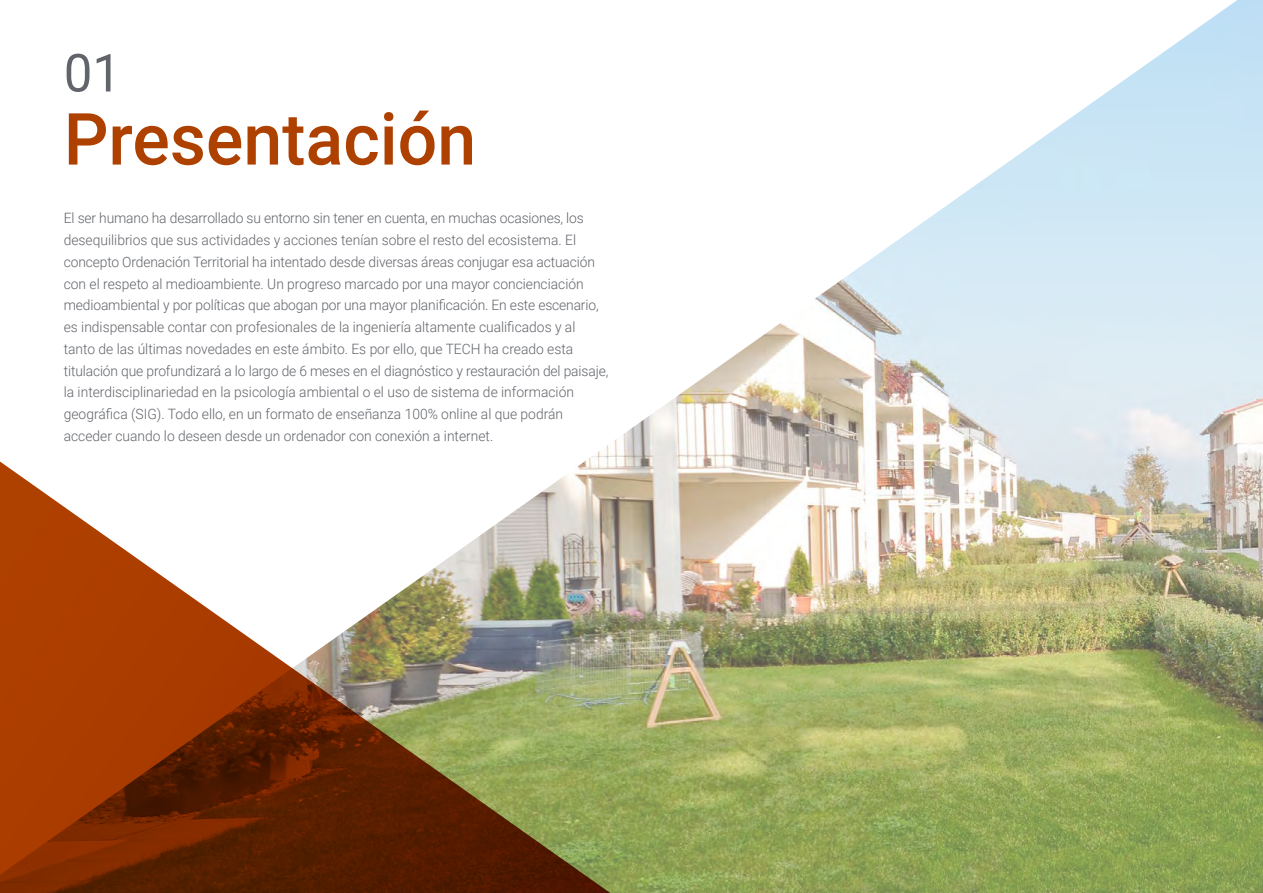
<style>
.page{position:relative;width:1263px;height:893px;background:#fff}
.page>*{position:absolute;margin:0;border:0;box-sizing:border-box;transform-origin:0 0}
.t1{font:500 72px "Roboto";color:#ae4000}
.t2{font:52.5px "Roboto";color:#61646a}
.t3{font:300 14.25px/21.8px "Roboto";color:#61646a}
</style>
<div class="page">
<img style="left:607px;top:0;width:656px;height:893px">
<svg style="left:0;top:446px;width:640px;height:447px"></svg>
<h2 class="t2" style="left:64px;top:36px;width:59px">01</h2>
<h1 class="t1" style="left:64px;top:89px;width:414px">Presentación</h1>
<p class="t3" style="left:64px;top:207px;width:546px">El ser humano ha desarrollado su entorno sin tener en cuenta, en muchas ocasiones, los desequilibrios que sus actividades y acciones tenían sobre el resto del ecosistema. El concepto Ordenación Territorial ha intentado desde diversas áreas conjugar esa actuación con el respeto al medioambiente. Un progreso marcado por una mayor concienciación medioambiental y por políticas que abogan por una mayor planificación. En este escenario, es indispensable contar con profesionales de la ingeniería altamente cualificados y al tanto de las últimas novedades en este ámbito. Es por ello, que TECH ha creado esta titulación que profundizará a lo largo de 6 meses en el diagnóstico y restauración del paisaje, la interdisciplinariedad en la psicología ambiental o el uso de sistema de información geográfica (SIG). Todo ello, en un formato de enseñanza 100% online al que podrán acceder cuando lo deseen desde un ordenador con conexión a internet.</p>
</div>
